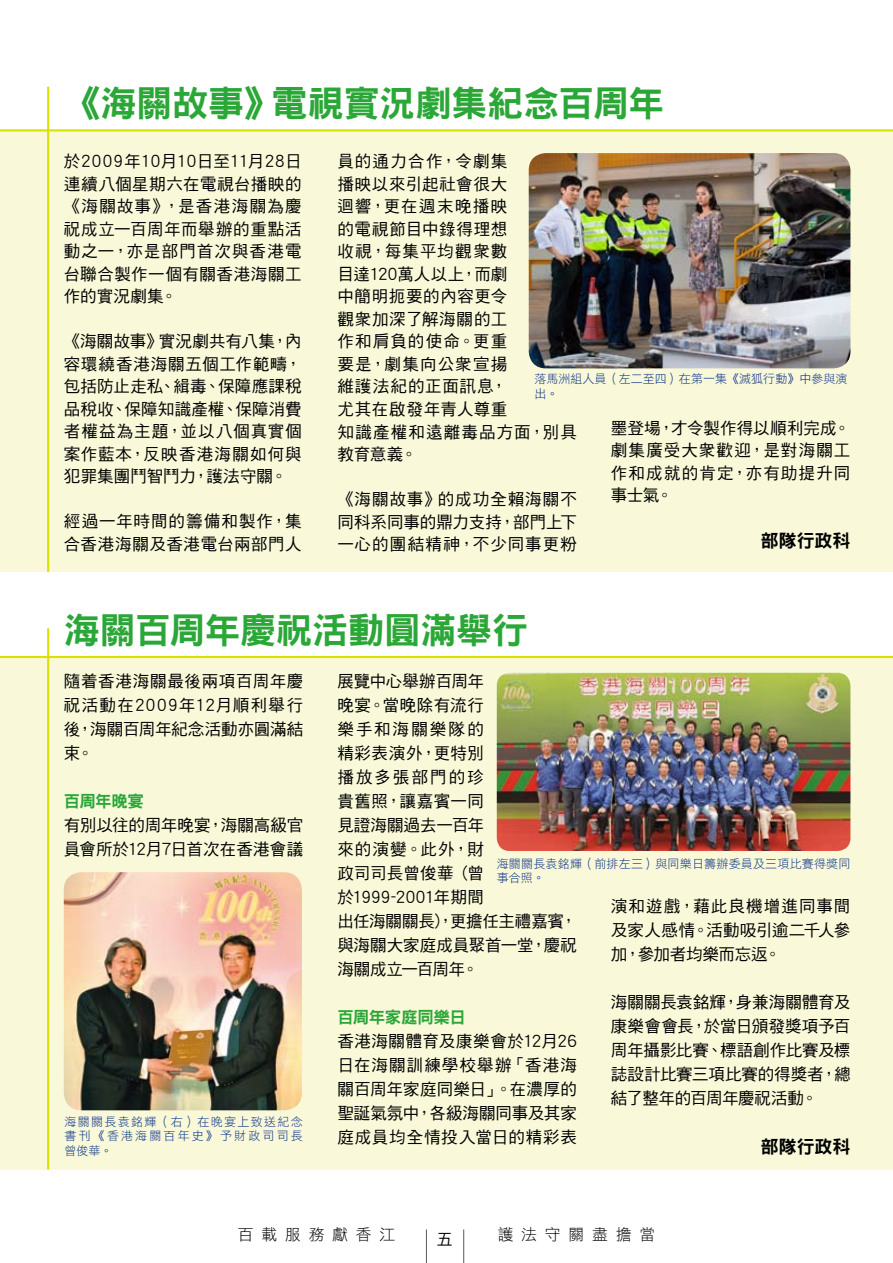
<style>
.page{position:relative;width:893px;height:1263px;background:#fff}
.page>*{position:absolute;margin:0;border:0;box-sizing:border-box;transform-origin:0 0}
.t1{font:36px "DF Hei HK W9";color:#2ba738}
.t2{font:18px "DF Hei HK W9";letter-spacing:-.005em;color:#000}
.t3{font:16.5px/22.5px "DF Hei HK W5";letter-spacing:.03em;color:#000;text-align:justify}
.t4{font:16.5px/22.5px "DF Hei HK W5";letter-spacing:.055em;color:#000}
.t5{font:16.5px/24px "DF Hei HK W5";letter-spacing:.005em;color:#000}
.t6{font:16.5px/24px "DF Hei HK W5";letter-spacing:-.005em;color:#000}
.t7{font:15.75px "DF Hei HK W3";letter-spacing:.5em;color:#000}
.t8{font:15.75px "DF Hei HK W5";color:#000}
.t9{font:12px/14.4px "DF Li Hei HK W3";letter-spacing:.015em;color:#0c3388}
.s1{font-family:"DF Hei HK W9";color:#2ba738}
</style>
<div class="page">
<hr style="left:426px;top:1229px;width:1px;height:34px;background:#595757">
<hr style="left:463px;top:1229px;width:1px;height:34px;background:#595757">
<div style="left:0;top:131px;width:893px;height:441px;background:#f9f9da"></div>
<div style="left:0;top:657px;width:893px;height:512px;background:#f9f9da"></div>
<img style="left:529px;top:153px;width:321px;height:215px">
<hr style="left:47px;top:87px;width:2px;height:485px;background:#dbe000">
<hr style="left:47px;top:628px;width:2px;height:541px;background:#dbe000">
<hr style="left:0;top:129px;width:893px;height:2px;background:#dbe000">
<hr style="left:0;top:656px;width:893px;height:2px;background:#dbe000">
<img style="left:64px;top:872px;width:238px;height:238px">
<img style="left:497px;top:673px;width:353px;height:178px">
<p class="t1" style="left:64px;top:84px;width:602px">《海關故事》電視實況劇集紀念百周年</p>
<p class="t3" style="left:64px;top:150px;width:239px">於2009年10月10日至11月28日連續八個星期六在電視台播眏的《海關故事》，是香港海關為慶祝成立一百周年而舉辦的重點活動之一，亦是部門首次與香港電台聯合製作一個有關香港海關工作的實況劇集。</p>
<p class="t3" style="left:64px;top:330px;width:239px">《海關故事》實況劇共有八集，內容環繞香港海關五個工作範疇，包括防止走私、緝毒、保障應課稅品稅收、保障知識產權、保障消費者權益為主題，並以八個真實個案作藍本，反映香港海關如何與犯罪集團鬥智鬥力，護法守關。</p>
<p class="t3" style="left:64px;top:510px;width:239px">經過一年時間的籌備和製作，集合香港海關及香港電台兩部門人</p>
<p class="t4" style="left:337px;top:150px;width:241px">員的通力合作，令劇集<br>播映以來引起社會很大<br>迴響，更在週末晚播映<br>的電視節目中錄得理想<br>收視，每集平均觀衆數<br>目達120萬人以上，而劇<br>中簡明扼要的內容更令<br>觀衆加深了解海關的工<br>作和肩負的使命。更重<br>要是，劇集向公衆宣揚<br>維護法紀的正面訊息，<br>尤其在啟發年青人尊重<br>知識產權和遠離毒品方面，別具教育意義。</p>
<p class="t3" style="left:337px;top:488px;width:241px">《海關故事》的成功全賴海關不同科系同事的鼎力支持，部門上下一心的團結精神，不少同事更粉</p>
<p class="t9" style="left:534px;top:371px;width:315px">落馬洲組人員（左二至四）在第一集《滅狐行動》中參與演出。</p>
<p class="t3" style="left:611px;top:416px;width:241px">墨登場，才令製作得以順利完成。劇集廣受大衆歡迎，是對海關工作和成就的肯定，亦有助提升同事士氣。</p>
<p class="t2" style="left:761px;top:531px;width:91px">部隊行政科</p>
<p class="t1" style="left:64px;top:610px;width:466px">海關百周年慶祝活動圓滿舉行</p>
<p class="t3" style="left:64px;top:669px;width:241px;line-height:24px">隨着香港海關最後兩項百周年慶祝活動在2009年12月順利舉行後，海關百周年紀念活動亦圓滿結束。</p>
<p class="t6" style="left:64px;top:789px;width:241px"><span class="s1">百周年晚宴<br></span>有別以往的周年晚宴，海關高級官員會所於12月7日首次在香港會議</p>
<p class="t9" style="left:65px;top:1114px;width:240px;text-align:justify">海關關長袁銘輝（右）在晚宴上致送紀念書刊《香港海關百年史》予財政司司長曾俊華。</p>
<p class="t5" style="left:337px;top:669px;width:241px">展覽中心舉辦百周年<br>晚宴。當晚除有流行<br>樂手和海關樂隊的<br>精彩表演外，更特別<br>播放多張部門的珍<br>貴舊照，讓嘉賓一同<br>見證海關過去一百年<br>來的演變。此外，財<br>政司司長曾俊華 (曾於1999-2001年期間<br>出任海關關長)，更擔任主禮嘉賓，與海關大家庭成員聚首一堂，慶祝海關成立一百周年。</p>
<p class="t3" style="left:337px;top:1005px;width:241px;line-height:24px;text-align:left"><span class="s1">百周年家庭同樂日<br></span>香港海關體育及康樂會於12月26日在海關訓練學校舉辦「香港海關百周年家庭同樂日」。在濃厚的聖誕氣氛中，各級海關同事及其家庭成員均全情投入當日的精彩表</p>
<p class="t9" style="left:497px;top:856px;width:355px">海關關長袁銘輝（前排左三）與同樂日籌辦委員及三項比賽得獎同事合照。</p>
<p class="t3" style="left:611px;top:894px;width:241px;line-height:24px">演和遊戲，藉此良機增進同事間及家人感情。活動吸引逾二千人參加，參加者均樂而忘返。</p>
<p class="t3" style="left:611px;top:990px;width:241px;line-height:24px">海關關長袁銘輝，身兼海關體育及康樂會會長，於當日頒發獎項予百周年攝影比賽、標語創作比賽及標誌設計比賽三項比賽的得獎者，總結了整年的百周年慶祝活動。</p>
<p class="t2" style="left:761px;top:1137px;width:91px">部隊行政科</p>
<p class="t7" style="left:238px;top:1226px;width:419px">百載服務獻香江　　　　護法守關盡擔當</p>
<p class="t8" style="left:437px;top:1230px;width:17px">五</p>
</div>
